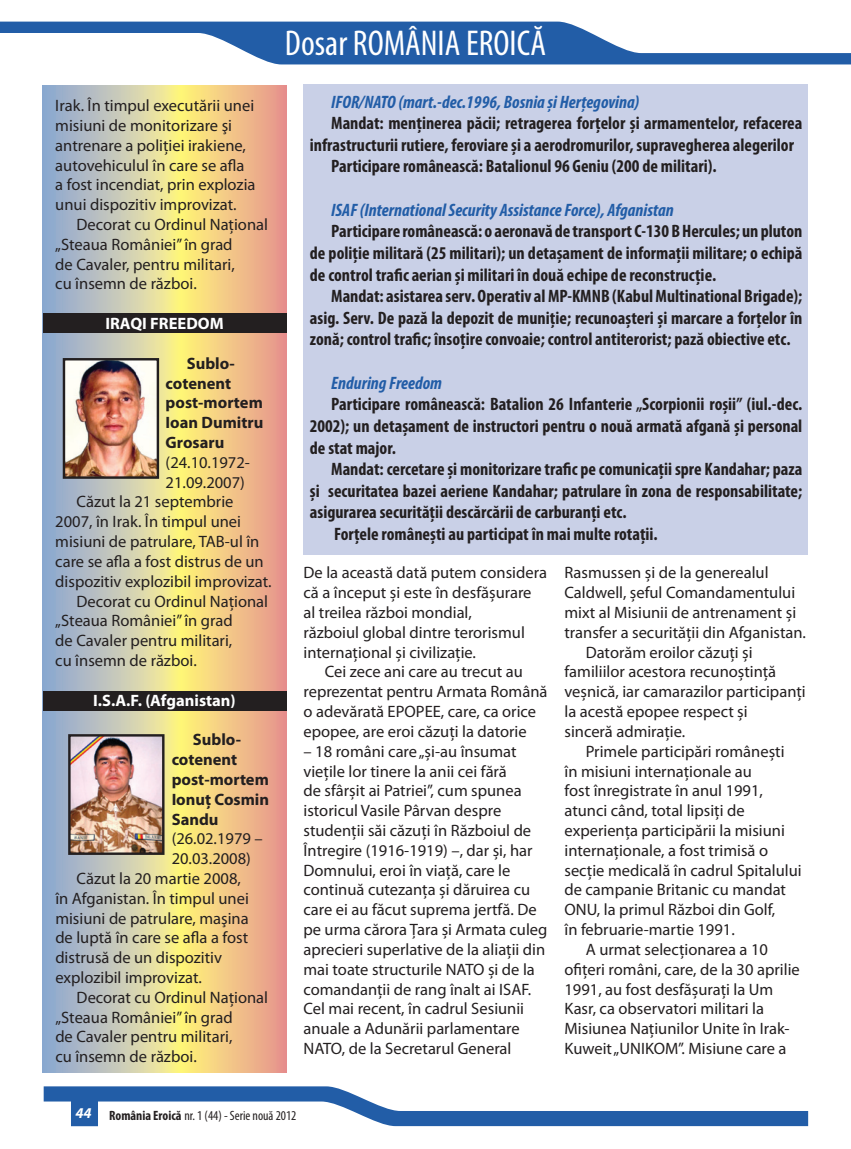
<style>
.page{position:relative;width:851px;height:1149px;background:#fff}
.page>*{position:absolute;margin:0;border:0;box-sizing:border-box;transform-origin:0 0}
.t1{font:condensed 36px "Myriad Pro";color:#fff}
.t2{font:700 condensed 18px "Myriad Pro";color:#231f20}
.t3{font:italic 700 condensed 18px "Myriad Pro";color:#225da7}
.t4{font:16.5px/19.8px "Myriad Pro";color:#231f20}
.t5{font:700 16.5px "Myriad Pro";color:#231f20}
.t6{font:700 16.5px "Myriad Pro";color:#fff}
.t7{font:condensed 13.5px "Myriad Pro";color:#231f20}
.s1{font-weight:700;font-style:italic;font-stretch:normal;font-size:15px;color:#fff}
.s2{font-weight:700}
</style>
<div class="page">
<svg style="left:44px;top:1086px;width:764px;height:39px"></svg>
<svg style="left:0;top:22px;width:850px;height:42px"></svg>
<div style="left:303px;top:84px;width:505px;height:470px;background:#c9d0e7"></div>
<svg style="left:43px;top:85px;width:243px;height:986px;background:#d9c69d"></svg>
<div style="left:43px;top:691px;width:243px;height:19px;background:#231f20"></div>
<div style="left:43px;top:313px;width:243px;height:19px;background:#231f20"></div>
<img style="left:66px;top:361px;width:90px;height:114px">
<div style="left:63px;top:358px;width:96px;height:120px;border:2px solid #231f20"></div>
<img style="left:71px;top:737px;width:90px;height:114px">
<div style="left:68px;top:734px;width:96px;height:120px;border:2px solid #231f20"></div>
<p class="t4" style="left:55px;top:95px;width:200px">Irak. În timpul executării unei</p>
<p class="t4" style="left:55px;top:115px;width:178px">misiuni de monitorizare şi</p>
<p class="t4" style="left:55px;top:135px;width:192px">antrenare a poliţiei irakiene,</p>
<p class="t4" style="left:55px;top:155px;width:190px">autovehiculul în care se afla</p>
<p class="t4" style="left:55px;top:175px;width:202px">a fost incendiat, prin explozia</p>
<p class="t4" style="left:55px;top:194px;width:183px">unui dispozitiv improvizat.</p>
<p class="t4" style="left:77px;top:214px;width:193px">Decorat cu Ordinul Naţional</p>
<p class="t4" style="left:55px;top:234px;width:179px">„Steaua României” în grad</p>
<p class="t4" style="left:55px;top:254px;width:181px">de Cavaler, pentru militari,</p>
<p class="t4" style="left:55px;top:274px;width:143px">cu însemn de război.</p>
<p class="t6" style="left:105px;top:313px;width:120px">IRAQI FREEDOM</p>
<p class="t5" style="left:187px;top:352px;width:50px">Sublo-</p>
<p class="t5" style="left:166px;top:372px;width:67px">cotenent</p>
<p class="t5" style="left:166px;top:392px;width:99px">post-mortem</p>
<p class="t5" style="left:166px;top:412px;width:99px">Ioan Dumitru</p>
<p class="t5" style="left:166px;top:431px;width:60px">Grosaru</p>
<p class="t4" style="left:166px;top:452px;width:86px">(24.10.1972-</p>
<p class="t4" style="left:166px;top:472px;width:81px">21.09.2007)</p>
<p class="t4" style="left:77px;top:491px;width:158px">Căzut la 21 septembrie</p>
<p class="t4" style="left:55px;top:511px;width:187px">2007, în Irak. În timpul unei</p>
<p class="t4" style="left:55px;top:531px;width:205px">misiuni de patrulare, TAB-ul în</p>
<p class="t4" style="left:55px;top:551px;width:210px">care se afla a fost distrus de un</p>
<p class="t4" style="left:55px;top:571px;width:218px">dispozitiv explozibil improvizat.</p>
<p class="t4" style="left:77px;top:590px;width:193px">Decorat cu Ordinul Naţional</p>
<p class="t4" style="left:55px;top:610px;width:179px">„Steaua României” în grad</p>
<p class="t4" style="left:55px;top:630px;width:178px">de Cavaler pentru militari,</p>
<p class="t4" style="left:55px;top:650px;width:143px">cu însemn de război.</p>
<p class="t6" style="left:93px;top:689px;width:144px">I.S.A.F. (Afganistan)</p>
<p class="t5" style="left:193px;top:728px;width:50px">Sublo-</p>
<p class="t5" style="left:172px;top:748px;width:67px">cotenent</p>
<p class="t5" style="left:172px;top:768px;width:99px">post-mortem</p>
<p class="t5" style="left:172px;top:788px;width:99px">Ionuţ Cosmin</p>
<p class="t5" style="left:172px;top:808px;width:48px">Sandu</p>
<p class="t4" style="left:172px;top:828px;width:92px">(26.02.1979 –</p>
<p class="t4" style="left:172px;top:848px;width:81px">20.03.2008)</p>
<p class="t4" style="left:77px;top:868px;width:166px">Căzut la 20 martie 2008,</p>
<p class="t4" style="left:55px;top:887px;width:195px">în Afganistan. În timpul unei</p>
<p class="t4" style="left:55px;top:907px;width:195px">misiuni de patrulare, maşina</p>
<p class="t4" style="left:55px;top:927px;width:194px">de luptă în care se afla a fost</p>
<p class="t4" style="left:55px;top:947px;width:168px">distrusă de un dispozitiv</p>
<p class="t4" style="left:55px;top:967px;width:148px">explozibil improvizat.</p>
<p class="t4" style="left:77px;top:986px;width:193px">Decorat cu Ordinul Naţional</p>
<p class="t4" style="left:55px;top:1006px;width:179px">„Steaua României” în grad</p>
<p class="t4" style="left:55px;top:1026px;width:178px">de Cavaler pentru militari,</p>
<p class="t4" style="left:55px;top:1046px;width:143px">cu însemn de război.</p>
<p class="t1" style="left:285px;top:22px;width:263px">Dosar ROMÂNIA EROICĂ</p>
<p class="t3" style="left:331px;top:90px;width:310px">IFOR/NATO (mart.-dec.1996, Bosnia şi Herţegovina)</p>
<p class="t2" style="left:331px;top:112px;width:472px">Mandat: menţinerea păcii; retragerea forţelor şi armamentelor, refacerea</p>
<p class="t2" style="left:310px;top:133px;width:485px">infrastructurii rutiere, feroviare şi a aerodromurilor, supravegherea alegerilor</p>
<p class="t2" style="left:331px;top:155px;width:387px">Participare românească: Batalionul 96 Geniu (200 de militari).</p>
<p class="t3" style="left:331px;top:198px;width:344px">ISAF (International Security Assistance Force), Afganistan</p>
<p class="t2" style="left:331px;top:220px;width:472px">Participare românească: o aeronavă de transport C-130 B Hercules; un pluton</p>
<p class="t2" style="left:310px;top:241px;width:494px">de poliţie militară (25 militari); un detaşament de informaţii militare; o echipă</p>
<p class="t2" style="left:310px;top:263px;width:408px">de control trafic aerian şi militari în două echipe de reconstrucţie.</p>
<p class="t2" style="left:331px;top:285px;width:472px">Mandat: asistarea serv. Operativ al MP-KMNB (Kabul Multinational Brigade);</p>
<p class="t2" style="left:310px;top:306px;width:494px">asig. Serv. De pază la depozit de muniţie; recunoaşteri şi marcare a forţelor în</p>
<p class="t2" style="left:310px;top:328px;width:482px">zonă; control trafic; însoţire convoaie; control antiterorist; pază obiective etc.</p>
<p class="t3" style="left:331px;top:371px;width:112px">Enduring Freedom</p>
<p class="t2" style="left:331px;top:393px;width:472px">Participare românească: Batalion 26 Infanterie „Scorpionii roşii” (iul.-dec.</p>
<p class="t2" style="left:310px;top:414px;width:494px">2002); un detaşament de instructori pentru o nouă armată afgană şi personal</p>
<p class="t2" style="left:310px;top:436px;width:88px">de stat major.</p>
<p class="t2" style="left:331px;top:457px;width:472px">Mandat: cercetare şi monitorizare trafic pe comunicaţii spre Kandahar; paza</p>
<p class="t2" style="left:310px;top:479px;width:494px">şi securitatea bazei aeriene Kandahar; patrulare în zona de responsabilitate;</p>
<p class="t2" style="left:310px;top:501px;width:318px">asigurarea securităţii descărcării de carburanţi etc.</p>
<p class="t2" style="left:334px;top:522px;width:325px">Forţele româneşti au participat în mai multe rotaţii.</p>
<p class="t4" style="left:303px;top:562px;width:245px">De la această dată putem considera</p>
<p class="t4" style="left:303px;top:582px;width:229px">că a început şi este în desfăşurare</p>
<p class="t4" style="left:303px;top:602px;width:170px">al treilea război mondial,</p>
<p class="t4" style="left:303px;top:622px;width:223px">războiul global dintre terorismul</p>
<p class="t4" style="left:303px;top:641px;width:174px">internaţional şi civilizaţie.</p>
<p class="t4" style="left:325px;top:661px;width:200px">Cei zece ani care au trecut au</p>
<p class="t4" style="left:303px;top:681px;width:245px">reprezentat pentru Armata Română</p>
<p class="t4" style="left:303px;top:701px;width:234px">o adevărată EPOPEE, care, ca orice</p>
<p class="t4" style="left:303px;top:721px;width:225px">epopee, are eroi căzuţi la datorie</p>
<p class="t4" style="left:303px;top:740px;width:245px">– 18 români care „şi-au însumat vieţile lor tinere la anii cei fără<br>de sfârşit ai Patriei”, cum spunea istoricul Vasile Pârvan despre studenţii săi căzuţi în Războiul de Întregire (1916-1919) –, dar şi, har Domnului, eroi în viaţă, care le continuă cutezanţa şi dăruirea cu care ei au făcut suprema jertfă. De pe urma cărora Ţara şi Armata culeg aprecieri superlative de la aliaţii din mai toate structurile NATO şi de la comandanţii de rang înalt ai ISAF.<br>Cel mai recent, în cadrul Sesiunii anuale a Adunării parlamentare NATO, de la Secretarul General</p>
<p class="t4" style="left:564px;top:562px;width:205px">Rasmussen şi de la generealul</p>
<p class="t4" style="left:564px;top:582px;width:232px">Caldwell, şeful Comandamentului</p>
<p class="t4" style="left:564px;top:602px;width:233px">mixt al Misiunii de antrenament şi</p>
<p class="t4" style="left:564px;top:622px;width:243px">transfer a securităţii din Afganistan.</p>
<p class="t4" style="left:585px;top:641px;width:168px">Datorăm eroilor căzuţi şi</p>
<p class="t4" style="left:564px;top:661px;width:213px">familiilor acestora recunoştinţă</p>
<p class="t4" style="left:564px;top:681px;width:243px">veşnică, iar camarazilor participanţi</p>
<p class="t4" style="left:564px;top:701px;width:185px">la acestă epopee respect şi</p>
<p class="t4" style="left:564px;top:721px;width:122px">sinceră admiraţie.</p>
<p class="t4" style="left:585px;top:740px;width:200px">Primele participări româneşti</p>
<p class="t4" style="left:564px;top:760px;width:189px">în misiuni internaţionale au</p>
<p class="t4" style="left:564px;top:780px;width:200px">fost înregistrate în anul 1991,</p>
<p class="t4" style="left:564px;top:800px;width:182px">atunci când, total lipsiţi de</p>
<p class="t4" style="left:564px;top:820px;width:222px">experienţa participării la misiuni</p>
<p class="t4" style="left:564px;top:839px;width:205px">internaţionale, a fost trimisă o</p>
<p class="t4" style="left:564px;top:859px;width:239px">secţie medicală în cadrul Spitalului</p>
<p class="t4" style="left:564px;top:879px;width:223px">de campanie Britanic cu mandat</p>
<p class="t4" style="left:564px;top:899px;width:212px">ONU, la primul Război din Golf,</p>
<p class="t4" style="left:564px;top:919px;width:172px">în februarie-martie 1991.</p>
<p class="t4" style="left:585px;top:938px;width:184px">A urmat selecţionarea a 10</p>
<p class="t4" style="left:564px;top:958px;width:237px">ofiţeri români, care, de la 30 aprilie</p>
<p class="t4" style="left:564px;top:978px;width:210px">1991, au fost desfăşuraţi la Um</p>
<p class="t4" style="left:564px;top:998px;width:201px">Kasr, ca observatori militari la</p>
<p class="t4" style="left:564px;top:1018px;width:227px">Misiunea Naţiunilor Unite în Irak-</p>
<p class="t4" style="left:564px;top:1037px;width:223px">Kuweit „UNIKOM”. Misiune care a</p>
<p class="t7" style="left:75px;top:1106px;width:222px"><span class="s1">44</span> <span class="s2">România Eroică</span> nr. 1 (44) - Serie nouă 2012</p>
</div>
